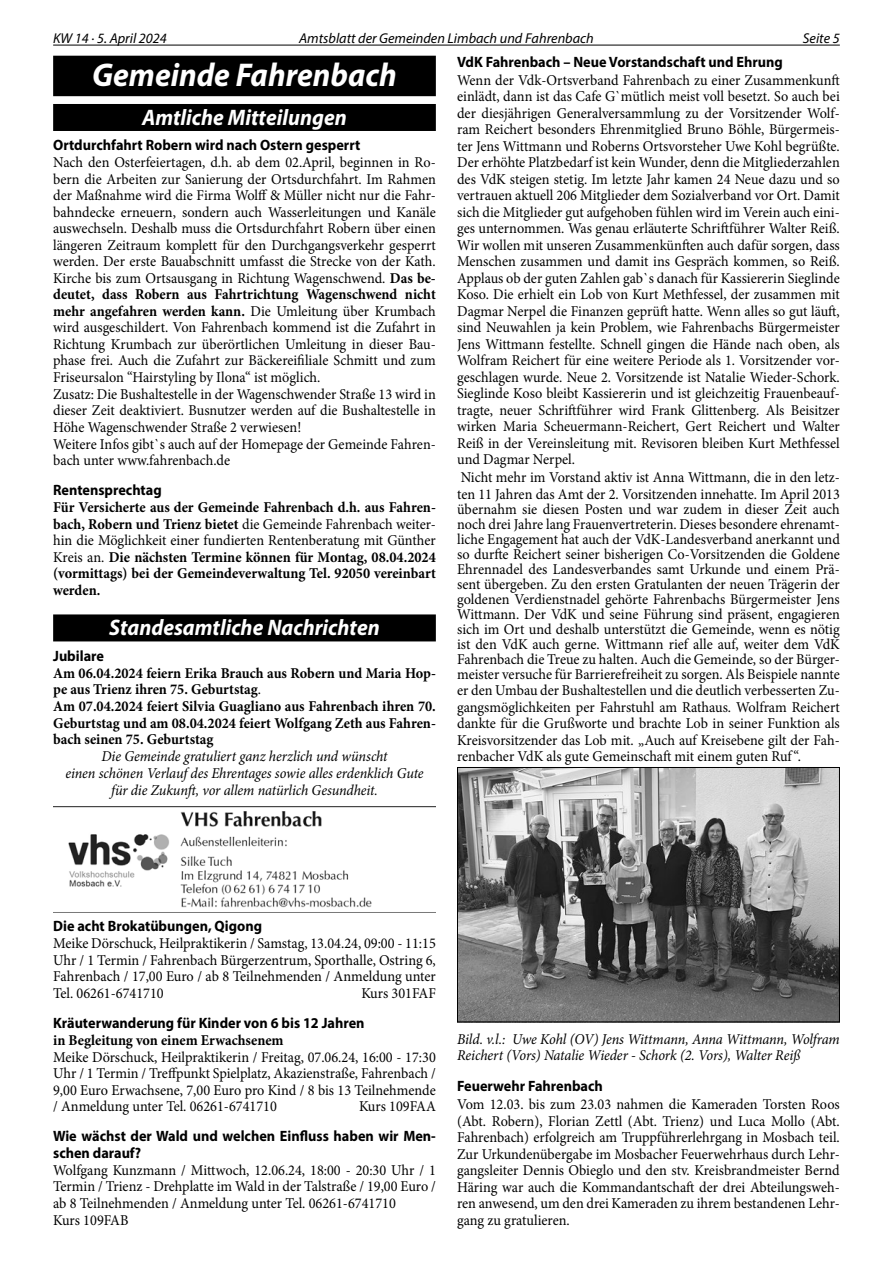
<style>
.page{position:relative;width:893px;height:1263px;background:#fff}
.page>*{position:absolute;margin:0;border:0;box-sizing:border-box;transform-origin:0 0}
.t1{font:italic 700 33px "Myriad Pro";color:#fff;scale:.95 1}
.t2{font:italic 700 22.5px "Myriad Pro";color:#fff;scale:.95 1}
.t3{font:15px/16.5px "Minion Pro";color:#000;text-align:justify;scale:.95 1}
.t4{font:700 15px/16.5px "Minion Pro";color:#000;text-align:justify;scale:.95 1}
.t5{font:700 15px/16.5px "Myriad Pro";color:#000;scale:.95 1}
.t6{font:italic 15px/17.1px "Minion Pro";letter-spacing:-.01em;color:#000;text-align:center;scale:.95 1}
.t7{font:italic 14.25px "Myriad Pro";color:#000}
.s1{font-weight:700}
.s2{font-weight:400}
</style>
<div class="page">
<hr style="left:53px;top:45px;width:787px;height:1px;background:#000">
<div style="left:53px;top:56px;width:383px;height:40px;background:#000"></div>
<div style="left:53px;top:104px;width:383px;height:27px;background:#000"></div>
<div style="left:53px;top:614px;width:383px;height:27px;background:#000"></div>
<img style="left:53px;top:806px;width:382px;height:102px">
<img style="left:459px;top:769px;width:379px;height:251px">
<div style="left:457px;top:767px;width:383px;height:255px;border:1px solid #000"></div>
<p class="t7" style="left:53px;top:29px;width:115px">KW 14 · 5. April 2024</p>
<p class="t7" style="left:299px;top:29px;width:296px">Amtsblatt der Gemeinden Limbach und Fahrenbach</p>
<p class="t7" style="left:803px;top:29px;width:38px">Seite 5</p>
<h1 class="t1" style="left:92px;top:53px;width:322px">Gemeinde Fahrenbach</h1>
<h2 class="t2" style="left:142px;top:103px;width:217px">Amtliche Mitteilungen</h2>
<p class="t5" style="left:53px;top:136px;width:325px">Ortdurchfahrt Robern wird nach Ostern gesperrt</p>
<p class="t3" style="left:53px;top:154px;width:404px;text-align:left">Nach den Osterfeiertagen, d.h. ab dem 02.April, beginnen in Ro&shy;bern die Arbeiten zur Sanierung der Ortsdurchfahrt. Im Rahmen der Maßnahme wird die Firma Wolff &amp; Müller nicht nur die Fahr&shy;bahndecke erneuern, sondern auch Wasserleitungen und Kanäle auswechseln. Deshalb muss die Ortsdurchfahrt Robern über einen längeren Zeitraum komplett für den Durchgangsverkehr gesperrt werden. Der erste Bauabschnitt umfasst die Strecke von der Kath.<br>Kirche bis zum Ortsausgang in Richtung Wagenschwend. <span class="s1">Das be&shy;deutet, dass Robern aus Fahrtrichtung Wagenschwend nicht mehr angefahren werden kann.</span> Die Umleitung über Krumbach wird ausgeschildert. Von Fahrenbach kommend ist die Zufahrt in Richtung Krumbach zur überörtlichen Umleitung in dieser Bau&shy;phase frei. Auch die Zufahrt zur Bäckereifiliale Schmitt und zum Friseursalon “Hairstyling by Ilona“ ist möglich.<br>Zusatz: Die Bushaltestelle in der Wagenschwender Straße 13 wird in dieser Zeit deaktiviert. Busnutzer werden auf die Bushaltestelle in Höhe Wagenschwender Straße 2 verwiesen!<br>Weitere Infos gibt`s auch auf der Homepage der Gemeinde Fahren&shy;bach unter www.fahrenbach.de</p>
<p class="t5" style="left:53px;top:481px;width:116px">Rentensprechtag</p>
<p class="t4" style="left:53px;top:499px;width:404px">Für Versicherte aus der Gemeinde Fahrenbach d.h. aus Fahren&shy;bach, Robern und Trienz bietet <span class="s2">die Gemeinde Fahrenbach weiter&shy;hin die Möglichkeit einer fundierten Rentenberatung mit Günther Kreis an.</span> Die nächsten Termine können für Montag, 08.04.2024 (vormittags) bei der Gemeindeverwaltung Tel. 92050 vereinbart werden.</p>
<h2 class="t2" style="left:109px;top:613px;width:286px">Standesamtliche Nachrichten</h2>
<p class="t5" style="left:53px;top:647px;width:55px">Jubilare</p>
<p class="t4" style="left:53px;top:664px;width:404px;text-align:left">Am 06.04.2024 feiern Erika Brauch aus Robern und Maria Hop&shy;pe aus Trienz ihren 75. Geburtstag<span class="s2">.<br></span>Am 07.04.2024 feiert Silvia Guagliano aus Fahrenbach ihren 70.<br>Geburtstag und am 08.04.2024 feiert Wolfgang Zeth aus Fahren&shy;bach seinen 75. Geburtstag</p>
<p class="t6" style="left:65px;top:748px;width:379px">Die Gemeinde gratuliert ganz herzlich und wünscht<br>einen schönen Verlauf des Ehrentages sowie alles erdenklich Gute für die Zukunft, vor allem natürlich Gesundheit.</p>
<p class="t5" style="left:457px;top:53px;width:344px">VdK Fahrenbach – Neue Vorstandschaft und Ehrung</p>
<p class="t3" style="left:457px;top:72px;width:404px">Wenn der Vdk-Ortsverband Fahrenbach zu einer Zusammenkunft einlädt, dann ist das Cafe G`mütlich meist voll besetzt. So auch bei der diesjährigen Generalversammlung zu der Vorsitzender Wolf&shy;ram Reichert besonders Ehrenmitglied Bruno Böhle, Bürgermeis&shy;ter Jens Wittmann und Roberns Ortsvorsteher Uwe Kohl begrüßte.<br>Der erhöhte Platzbedarf ist kein Wunder, denn die Mitgliederzahlen des VdK steigen stetig. Im letzte Jahr kamen 24 Neue dazu und so vertrauen aktuell 206 Mitglieder dem Sozialverband vor Ort. Damit sich die Mitglieder gut aufgehoben fühlen wird im Verein auch eini&shy;ges unternommen. Was genau erläuterte Schriftführer Walter Reiß.<br>Wir wollen mit unseren Zusammenkünften auch dafür sorgen, dass Menschen zusammen und damit ins Gespräch kommen, so Reiß.<br>Applaus ob der guten Zahlen gab`s danach für Kassiererin Sieglinde Koso. Die erhielt ein Lob von Kurt Methfessel, der zusammen mit Dagmar Nerpel die Finanzen geprüft hatte. Wenn alles so gut läuft, sind Neuwahlen ja kein Problem, wie Fahrenbachs Bürgermeister Jens Wittmann festellte. Schnell gingen die Hände nach oben, als Wolfram Reichert für eine weitere Periode als 1. Vorsitzender vor&shy;geschlagen wurde. Neue 2. Vorsitzende ist Natalie Wieder-Schork.<br>Sieglinde Koso bleibt Kassiererin und ist gleichzeitig Frauenbeauf&shy;tragte, neuer Schriftführer wird Frank Glittenberg. Als Beisitzer wirken Maria Scheuermann-Reichert, Gert Reichert und Walter Reiß in der Vereinsleitung mit. Revisoren bleiben Kurt Methfessel und Dagmar Nerpel.</p>
<p class="t3" style="left:457px;top:469px;width:404px">Nicht mehr im Vorstand aktiv ist Anna Wittmann, die in den letz&shy;ten 11 Jahren das Amt der 2. Vorsitzenden innehatte. Im April 2013</p>
<p class="t3" style="left:457px;top:501px;width:404px;line-height:15px">übernahm sie diesen Posten und war zudem in dieser Zeit auch noch drei Jahre lang Frauenvertreterin. Dieses besondere ehrenamt&shy;liche Engagement hat auch der VdK-Landesverband anerkannt und so durfte Reichert seiner bisherigen Co-Vorsitzenden die Goldene Ehrennadel des Landesverbandes samt Urkunde und einem Prä&shy;sent übergeben. Zu den ersten Gratulanten der neuen Trägerin der goldenen Verdienstnadel gehörte Fahrenbachs Bürgermeister Jens Wittmann. Der VdK und seine Führung sind präsent, engagieren sich im Ort und deshalb unterstützt die Gemeinde, wenn es nötig ist den VdK auch gerne. Wittmann rief alle auf, weiter dem VdK Fahrenbach die Treue zu halten. Auch die Gemeinde, so der Bürger&shy;meister versuche für Barrierefreiheit zu sorgen. Als Beispiele nannte</p>
<p class="t3" style="left:457px;top:682px;width:404px">er den Umbau der Bushaltestellen und die deutlich verbesserten Zu&shy;gangsmöglichkeiten per Fahrstuhl am Rathaus. Wolfram Reichert dankte für die Grußworte und brachte Lob in seiner Funktion als Kreisvorsitzender das Lob mit. „Auch auf Kreisebene gilt der Fah&shy;renbacher VdK als gute Gemeinschaft mit einem guten Ruf “.</p>
<p class="t5" style="left:53px;top:917px;width:221px">Die acht Brokatübungen, Qigong</p>
<p class="t3" style="left:53px;top:935px;width:404px">Meike Dörschuck, Heilpraktikerin / Samstag, 13.04.24, 09:00 - 11:15<br>Uhr / 1 Termin / Fahrenbach Bürgerzentrum, Sporthalle, Ostring 6, Fahrenbach / 17,00 Euro / ab 8 Teilnehmenden / Anmeldung unter Tel. 06261-6741710</p>
<p class="t3" style="left:361px;top:985px;width:80px">Kurs 301FAF</p>
<p class="t5" style="left:53px;top:1014px;width:329px">Kräuterwanderung für Kinder von 6 bis 12 Jahren</p>
<p class="t4" style="left:53px;top:1031px;width:244px">in Begleitung von einem Erwachsenem</p>
<p class="t3" style="left:53px;top:1049px;width:404px">Meike Dörschuck, Heilpraktikerin / Freitag, 07.06.24, 16:00 - 17:30<br>Uhr / 1 Termin / Treffpunkt Spielplatz, Akazienstraße, Fahrenbach / 9,00 Euro Erwachsene, 7,00 Euro pro Kind / 8 bis 13 Teilnehmende / Anmeldung unter Tel. 06261-6741710</p>
<p class="t3" style="left:359px;top:1098px;width:82px">Kurs 109FAA</p>
<p class="t5" style="left:53px;top:1127px;width:404px">Wie wächst der Wald und welchen Einfluss haben wir Men&shy;schen darauf?</p>
<p class="t3" style="left:53px;top:1161px;width:404px;text-align:left">Wolfgang Kunzmann / Mittwoch, 12.06.24, 18:00 - 20:30 Uhr / 1<br>Termin / Trienz - Drehplatte im Wald in der Talstraße / 19,00 Euro / ab 8 Teilnehmenden / Anmeldung unter Tel. 06261-6741710<br>Kurs 109FAB</p>
<p class="t6" style="left:457px;top:1031px;width:404px;line-height:16.5px;text-align:left">Bild. v.l.: Uwe Kohl (OV) Jens Wittmann, Anna Wittmann, Wolfram<br>Reichert (Vors) Natalie Wieder - Schork (2. Vors), Walter Reiß</p>
<p class="t5" style="left:457px;top:1077px;width:155px">Feuerwehr Fahrenbach</p>
<p class="t3" style="left:457px;top:1096px;width:404px">Vom 12.03. bis zum 23.03 nahmen die Kameraden Torsten Roos (Abt. Robern), Florian Zettl (Abt. Trienz) und Luca Mollo (Abt.<br>Fahrenbach) erfolgreich am Truppführerlehrgang in Mosbach teil.<br>Zur Urkundenübergabe im Mosbacher Feuerwehrhaus durch Lehr&shy;gangsleiter Dennis Obieglo und den stv. Kreisbrandmeister Bernd Häring war auch die Kommandantschaft der drei Abteilungsweh&shy;ren anwesend, um den drei Kameraden zu ihrem bestandenen Lehr&shy;gang zu gratulieren.</p>
</div>
